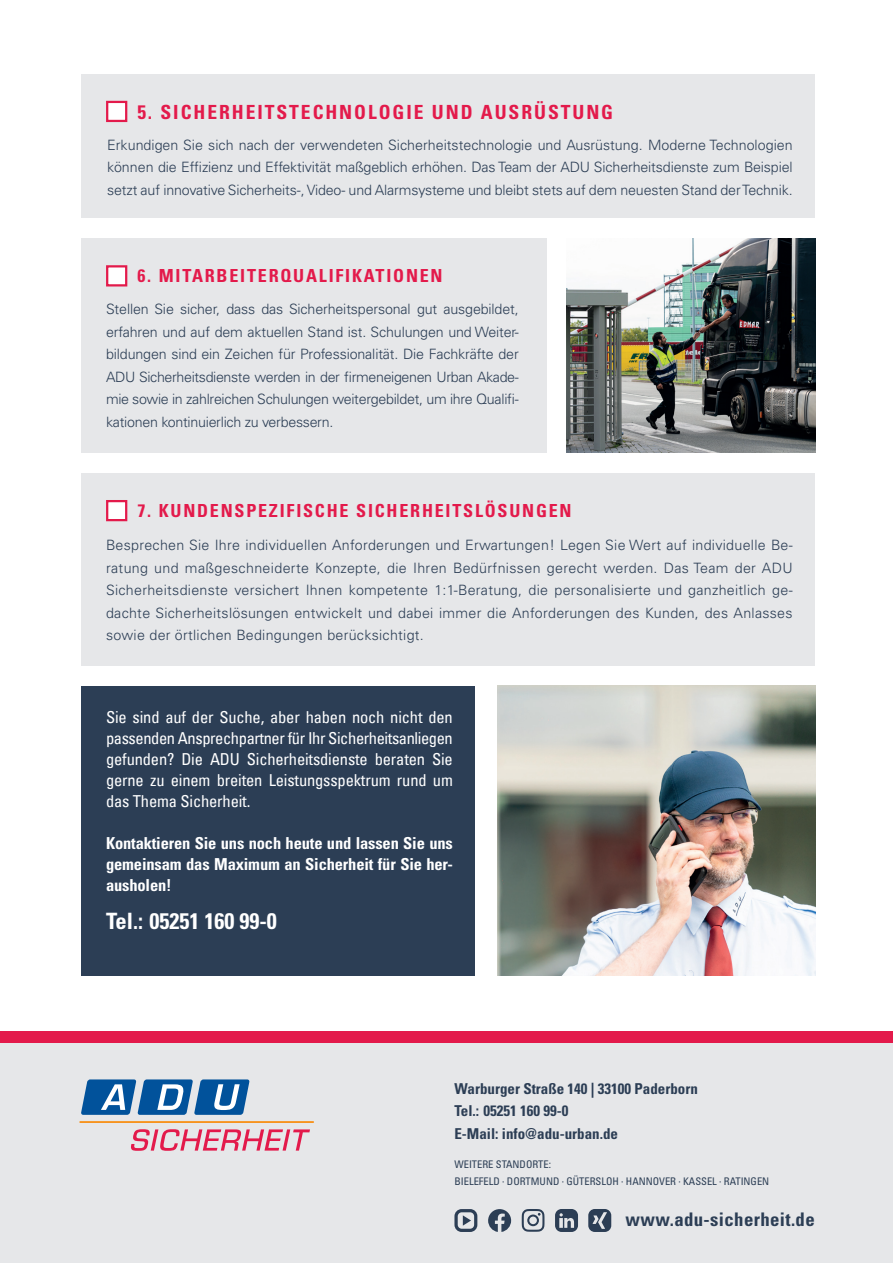
<style>
.page{position:relative;width:893px;height:1263px;background:#fff}
.page>*{position:absolute;margin:0;border:0;box-sizing:border-box;transform-origin:0 0}
.t1{font:700 condensed 22.5px "Univers LT Pro";color:#fff}
.t2{font:700 condensed 19.5px "Univers LT Pro";letter-spacing:.1em;color:#e31a4b}
.t3{font:700 condensed 18.75px "Univers LT Pro";letter-spacing:.02em;color:#2c3e55}
.t4{font:700 condensed 18px "Univers LT Pro";letter-spacing:.1em;color:#e31a4b}
.t5{font:condensed 16.5px/21px "Univers LT";letter-spacing:-.01em;color:#fff;text-align:justify}
.t6{font:16.5px/21px "Univers LTCYR 67 Bold Cond";letter-spacing:-.01em;color:#fff;text-align:justify}
.t7{font:700 condensed 15px/22.5px "Univers LT Pro";color:#2c3e55}
.t8{font:300 14.25px/22.5px "Univers LT Pro 45";letter-spacing:-.01em;color:#2c3e55;text-align:justify}
.t9{font:condensed 10.5px/16.5px "Univers LTCYR 57";color:#2c3e55}
</style>
<div class="page">
<div style="left:0;top:1042px;width:893px;height:221px;background:#e6e7e9"></div>
<div style="left:0;top:1031px;width:893px;height:11px;background:#e31a4b"></div>
<div style="left:81px;top:238px;width:466px;height:214px;background:#e6e7e9"></div>
<img style="left:567px;top:238px;width:248px;height:214px">
<div style="left:81px;top:74px;width:734px;height:143px;background:#e6e7e9"></div>
<div style="left:81px;top:473px;width:734px;height:192px;background:#e6e7e9"></div>
<img style="left:497px;top:686px;width:318px;height:290px">
<svg style="left:488px;top:1209px;width:23px;height:23px"></svg>
<svg style="left:522px;top:1209px;width:22px;height:23px"></svg>
<div style="left:454px;top:1209px;width:23px;height:23px;border:3px solid #2c3e55;border-radius:6px"></div>
<svg style="left:463px;top:1215px;width:8px;height:11px"></svg>
<svg style="left:555px;top:1209px;width:23px;height:23px"></svg>
<svg style="left:588px;top:1209px;width:23px;height:23px"></svg>
<hr style="left:79px;top:1121px;width:235px;height:2px;background:#f7931d">
<svg style="left:81px;top:1079px;width:169px;height:36px;background:#4881b5"></svg>
<svg style="left:131px;top:1129px;width:179px;height:22px"></svg>
<div style="left:81px;top:686px;width:394px;height:290px;background:#2c3e55"></div>
<div style="left:106px;top:101px;width:21px;height:21px;background:#fff;border:2px solid #e31a4b"></div>
<div style="left:106px;top:265px;width:21px;height:21px;background:#fff;border:2px solid #e31a4b"></div>
<div style="left:106px;top:500px;width:21px;height:21px;background:#fff;border:2px solid #e31a4b"></div>
<h2 class="t2" style="left:137px;top:100px;width:477px">5. SICHERHEITSTECHNOLOGIE UND AUSRÜSTUNG</h2>
<p class="t8" style="left:107px;top:133px;width:687px">Erkundigen Sie sich nach der verwendeten Sicherheitstechnologie und Ausrüstung. Moderne Technologien können die Effizienz und Effektivität maßgeblich erhöhen. Das Team der ADU Sicherheitsdienste zum Beispiel setzt auf innovative Sicherheits-, Video- und Alarmsysteme und bleibt stets auf dem neuesten Stand der Technik.</p>
<p class="t4" style="left:137px;top:265px;width:307px">6. MITARBEITERQUALIFIKATIONEN</p>
<p class="t8" style="left:106px;top:298px;width:414px">Stellen Sie sicher, dass das Sicherheitspersonal gut ausgebildet, erfahren und auf dem aktuellen Stand ist. Schulungen und Weiter&shy;bildungen sind ein Zeichen für Professionalität. Die Fachkräfte der ADU Sicherheitsdienste werden in der firmeneigenen Urban Akade&shy;mie sowie in zahlreichen Schulungen weitergebildet, um ihre Qualifi&shy;kationen kontinuierlich zu verbessern.</p>
<p class="t4" style="left:137px;top:500px;width:436px">7. KUNDENSPEZIFISCHE SICHERHEITSLÖSUNGEN</p>
<p class="t8" style="left:106px;top:534px;width:688px">Besprechen Sie Ihre individuellen Anforderungen und Erwartungen! Legen Sie Wert auf individuelle Be&shy;ratung und maßgeschneiderte Konzepte, die Ihren Bedürfnissen gerecht werden. Das Team der ADU Sicherheitsdienste versichert Ihnen kompetente 1:1-Beratung, die personalisierte und ganzheitlich ge&shy;dachte Sicherheitslösungen entwickelt und dabei immer die Anforderungen des Kunden, des Anlasses sowie der örtlichen Bedingungen berücksichtigt.</p>
<p class="t5" style="left:106px;top:706px;width:348px">Sie sind auf der Suche, aber haben noch nicht den passenden Ansprechpartner für Ihr Sicherheitsanliegen gefunden? Die ADU Sicherheitsdienste beraten Sie gerne zu einem breiten Leistungsspektrum rund um das Thema Sicherheit.</p>
<p class="t6" style="left:106px;top:832px;width:348px">Kontaktieren Sie uns noch heute und lassen Sie uns gemeinsam das Maximum an Sicherheit für Sie her&shy;ausholen!</p>
<h1 class="t1" style="left:106px;top:907px;width:172px">Tel.: 05251 160 99-0</h1>
<p class="t7" style="left:454px;top:1077px;width:245px">Warburger Straße 140 | 33100 Paderborn<br>Tel.: 05251 160 99-0<br>E-Mail: info@adu-urban.de</p>
<p class="t9" style="left:454px;top:1156px;width:316px">WEITERE STANDORTE:<br>BIELEFELD · DORTMUND · GÜTERSLOH · HANNOVER · KASSEL · RATINGEN</p>
<h3 class="t3" style="left:626px;top:1208px;width:191px">www.adu-sicherheit.de</h3>
</div>
